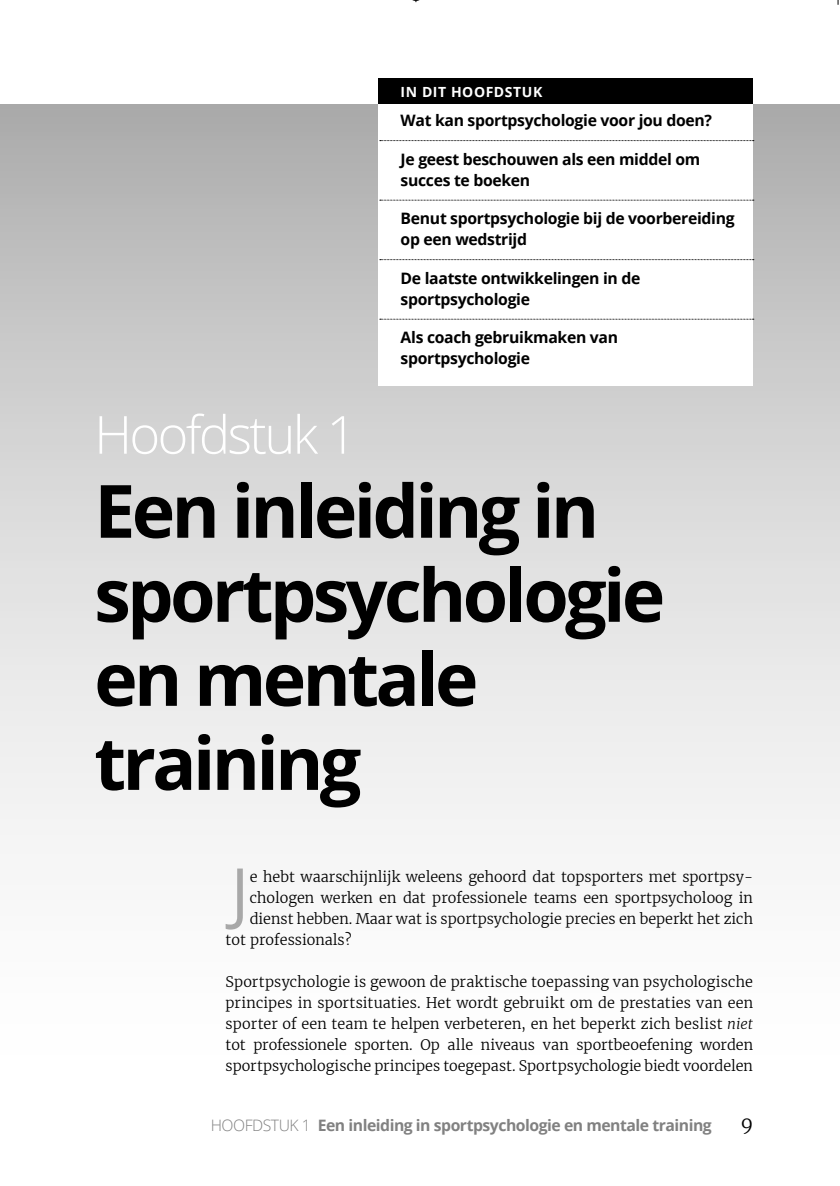
<style>
.page{position:relative;width:840px;height:1186px;background:#fff}
.page>*{position:absolute;margin:0;border:0;box-sizing:border-box;transform-origin:0 0}
.t1{font:700 73.5px/84px "Open Sans";letter-spacing:-.05em;color:#000}
.t2{font:67.73px "Open Sans";color:#a8a8a8}
.t3{font:300 52.5px "Open Sans";color:#fff}
.t4{font:300 19.25px "Merriweather";color:#000}
.t5{font:700 15.75px/21px "Open Sans";letter-spacing:-.02em;color:#000}
.t6{font:700 15.75px "Open Sans";letter-spacing:-.03em;color:#818181}
.t7{font:300 14.35px/21px "Merriweather";color:#000;text-align:justify}
.t8{font:700 14px "Open Sans";letter-spacing:.04em;color:#fff}
.s1{font-style:italic}
.s2{font-weight:300}
</style>
<div class="page">
<div style="left:0;top:105px;width:839px;height:983px;background:linear-gradient(to bottom,#b4b4b4,#fff)"></div>
<div style="left:378px;top:78px;width:374px;height:27px;background:#000"></div>
<div style="left:378px;top:105px;width:374px;height:281px;background:#fff"></div>
<svg style="left:379px;top:140px;width:374px;height:1px"></svg>
<svg style="left:379px;top:200px;width:374px;height:1px"></svg>
<svg style="left:379px;top:259px;width:374px;height:1px"></svg>
<svg style="left:379px;top:319px;width:374px;height:1px"></svg>
<p class="t8" style="left:400px;top:82px;width:143px">IN DIT HOOFDSTUK</p>
<p class="t5" style="left:400px;top:110px;width:313px">Wat kan sportpsychologie voor jou doen?</p>
<p class="t5" style="left:400px;top:148px;width:301px">Je geest beschouwen als een middel om succes te boeken</p>
<p class="t5" style="left:400px;top:208px;width:335px">Benut sportpsychologie bij de voorbereiding op een wedstrijd</p>
<p class="t5" style="left:400px;top:267px;width:241px">De laatste ontwikkelingen in de sportpsychologie</p>
<p class="t5" style="left:400px;top:327px;width:219px">Als coach gebruikmaken van sportpsychologie</p>
<h3 class="t3" style="left:94px;top:399px;width:264px">Hoofdstuk 1</h3>
<h1 class="t1" style="left:94px;top:467px;width:572px">Een inleiding in sportpsychologie en mentale training</h1>
<h2 class="t2" style="left:231px;top:846px;width:20px">J</h2>
<p class="t7" style="left:249px;top:866px;width:504px">e hebt waarschijnlijk weleens gehoord dat topsporters met sportpsy-</p>
<p class="t7" style="left:249px;top:887px;width:504px">chologen werken en dat professionele teams een sportpsycholoog in</p>
<p class="t7" style="left:249px;top:908px;width:504px">dienst hebben. Maar wat is sportpsychologie precies en beperkt het zich</p>
<p class="t7" style="left:225px;top:929px;width:127px">tot professionals?</p>
<p class="t7" style="left:225px;top:971px;width:528px">Sportpsychologie is gewoon de praktische toepassing van psychologische principes in sportsituaties. Het wordt gebruikt om de prestaties van een sporter of een team te helpen verbeteren, en het beperkt zich beslist <span class="s1">niet </span>tot professionele sporten. Op alle niveaus van sportbeoefening worden sportpsychologische principes toegepast. Sportpsychologie biedt voordelen</p>
<p class="t6" style="left:211px;top:1113px;width:502px"><span class="s2">Hoo fdstuk 1</span> Een inleiding in sportpsychologie en mentale training</p>
<h3 class="t4" style="left:740px;top:1110px;width:14px">9</h3>
</div>
